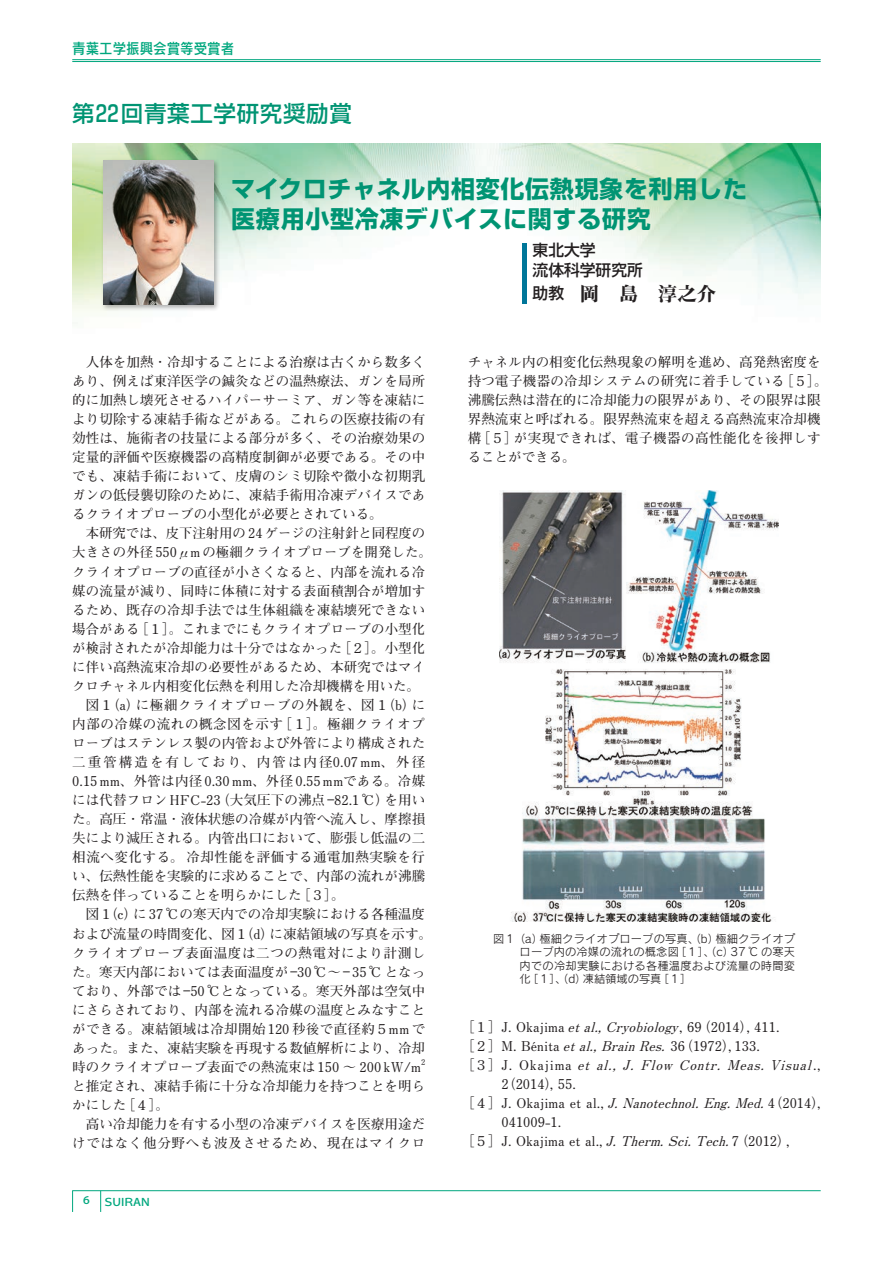
<style>
.page{position:relative;width:893px;height:1263px;background:#fff}
.page>*{position:absolute;margin:0;border:0;box-sizing:border-box;transform-origin:0 0}
.タイトル_16ｐｔ{font:700 24px "Shin Go Pro";letter-spacing:.03em;color:#009473}
.タイトル_16ｐｔ-2{font:500 22.5px "Shin Go Pro";letter-spacing:.03em;color:#009473}
.名前{font:19.5px "Midashi Min Pro MA31";color:#231f20}
.役職名{font:500 15.75px "Shin Go Pro";color:#231f20}
.t1{font:14.85px "Rodin Pro DB";color:#00a77e;scale:.91 1}
.本文{font:700 13.5px/19px "Futo Min A101 Pro";letter-spacing:.005em;color:#231f20}
.参考文献_本文{font:700 13.5px/19px "Futo Min A101 Pro";color:#231f20}
.参考文献_本文-2{font:italic 700 13.5px/19px "Futo Min A101 Pro";color:#231f20}
.t2{font:12px "Heisei Kaku Go Std W5";color:#00a77e}
.キャプション_2行以上{font:11.25px/13.5px "Rodin Pro M";letter-spacing:.02em;color:#231f20;text-align:justify}
.本文-2{font:700 7.8px "Futo Min A101 Pro";color:#231f20}
.s1{font-family:"Shin Go Pro";font-weight:500;font-size:15.75px}
.s2{font-style:italic}
.s3{font-style:normal}
</style>
<div class="page">
<hr style="left:72px;top:59px;width:749px;height:1px;background:#00a77e">
<hr style="left:72px;top:61px;width:749px;height:1px;background:#00a77e">
<svg style="left:100px;top:1191px;width:1px;height:21px"></svg>
<svg style="left:72px;top:1191px;width:1px;height:21px"></svg>
<hr style="left:72px;top:1190px;width:749px;height:1px;background:#00a77e">
<img style="left:72px;top:144px;width:749px;height:169px">
<div style="left:522px;top:243px;width:5px;height:61px;background:#007699"></div>
<div style="left:100px;top:158px;width:120px;height:153px;background:#231f20;opacity:.35"></div>
<img style="left:103px;top:160px;width:111px;height:145px">
<img style="left:500px;top:490px;width:279px;height:431px">
<p class="t1" style="left:72px;top:39px;width:180px">青葉工学振興会賞等受賞者</p>
<p class="タイトル_16ｐｔ-2" style="left:72px;top:95px;width:281px">第22回青葉工学研究奨励賞</p>
<p class="タイトル_16ｐｔ" style="left:231px;top:169px;width:517px">マイクロチャネル内相変化伝熱現象を利用した</p>
<p class="タイトル_16ｐｔ" style="left:231px;top:199px;width:421px">医療用小型冷凍デバイスに関する研究</p>
<p class="役職名" style="left:533px;top:237px;width:64px">東北大学</p>
<p class="役職名" style="left:533px;top:257px;width:112px">流体科学研究所</p>
<p class="名前" style="left:533px;top:278px;width:185px"><span class="s1">助教　</span>岡　島　淳之介</p>
<p class="本文" style="left:72px;top:351px;width:354px;text-align:justify;text-indent:14px">人体を加熱・冷却することによる治療は古くから数多くあり、例えば東洋医学の鍼灸などの温熱療法、ガンを局所的に加熱し壊死させるハイパーサーミア、ガン等を凍結により切除する凍結手術などがある。これらの医療技術の有効性は、施術者の技量による部分が多く、その治療効果の定量的評価や医療機器の高精度制御が必要である。その中でも、凍結手術において、皮膚のシミ切除や微小な初期乳ガンの低侵襲切除のために、凍結手術用冷凍デバイスであるクライオプローブの小型化が必要とされている。</p>
<p class="本文" style="left:72px;top:522px;width:361px;text-indent:13px">本研究では、皮下注射用の 24 ゲージの注射針と同程度の大きさの外径 550μm の極細クライオプローブを開発した。クライオプローブの直径が小さくなると、内部を流れる冷媒の流量が減り、同時に体積に対する表面積割合が増加するため、既存の冷却手法では生体組織を凍結壊死できない場合がある ［１］。これまでにもクライオプローブの小型化が検討されたが冷却能力は十分ではなかった ［２］。小型化に伴い高熱流束冷却の必要性があるため、本研究ではマイクロチャネル内相変化伝熱を利用した冷却機構を用いた。</p>
<p class="本文" style="left:72px;top:694px;width:355px;text-align:justify;text-indent:14px">図１ （a）に極細クライオプローブの外観を、図１ （b）に内部の冷媒の流れの概念図を示す ［１］。極細クライオプローブはステンレス製の内管および外管により構成された二重管構造を有しており、内管は内径0.07 mm、外径0.15 mm、外管は内径 0.30 mm、外径 0.55 mmである。冷媒には代替フロン HFC-23 （大気圧下の沸点 ―82.1 ℃）を用いた。高圧・常温・液体状態の冷媒が内管へ流入し、摩擦損失により減圧される。内管出口において、膨張し低温の二相流へ変化する。 冷却性能を評価する通電加熱実験を行い、伝熱性能を実験的に求めることで、内部の流れが沸騰伝熱を伴っていることを明らかにした ［３］。</p>
<p class="本文" style="left:72px;top:903px;width:361px;text-indent:14px">図１ （c）に 37 ℃の寒天内での冷却実験における各種温度および流量の時間変化、図１ （d）に凍結領域の写真を示す。クライオプローブ表面温度は二つの熱電対により計測した。寒天内部においては表面温度が ―30 ℃～ ― 35 ℃ となっており、外部では ―50 ℃となっている。寒天外部は空気中にさらされており、内部を流れる冷媒の温度とみなすことができる。凍結領域は冷却開始 120 秒後で直径約５mm であった。また、凍結実験を再現する数値解析により、冷却時のクライオプローブ表面での熱流束は 150 ～ 200 kW/m</p>
<p class="本文-2" style="left:421px;top:1056px;width:6px">2</p>
<p class="本文" style="left:72px;top:1075px;width:354px">と推定され、凍結手術に十分な冷却能力を持つことを明らかにした ［４］。</p>
<p class="本文" style="left:72px;top:1113px;width:355px;text-align:right">高い冷却能力を有する小型の冷凍デバイスを医療用途だけではなく他分野へも波及させるため、現在はマイクロ</p>
<p class="t2" style="left:83px;top:1194px;width:68px">6 SUIRAN</p>
<p class="本文" style="left:468px;top:351px;width:361px">チャネル内の相変化伝熱現象の解明を進め、高発熱密度を持つ電子機器の冷却システムの研究に着手している ［５］。沸騰伝熱は潜在的に冷却能力の限界があり、その限界は限界熱流束と呼ばれる。限界熱流束を超える高熱流束冷却機構 ［５］が実現できれば、電子機器の高性能化を後押しすることができる。</p>
<p class="キャプション_2行以上" style="left:520px;top:931px;width:277px;text-indent:-26px">図１ （a）極細クライオプローブの写真、（b）極細クライオプローブ内の冷媒の流れの概念図［１］、（c）37 ℃ の寒天内での冷却実験における各種温度および流量の時間変化［１］、（d）凍結領域の写真［１］</p>
<p class="参考文献_本文" style="left:461px;top:1015px;width:320px">［１］J. Okajima <span class="s2">etal.,Cryobiology</span>, 69 （2014）, 411.</p>
<p class="参考文献_本文" style="left:461px;top:1034px;width:300px">［２］M. Bénita <span class="s2">etal.,BrainRes.</span>36 （1972）, 133.</p>
<p class="参考文献_本文-2" style="left:501px;top:1053px;width:321px;text-indent:-40px"><span class="s3">［３］ J . O k a j i m a</span> et al., J. Flow Contr. Meas. Visual<span class="s3">. ,<br>2 （2014）, 55.</span></p>
<p class="参考文献_本文" style="left:501px;top:1092px;width:325px;text-indent:-40px">［４］J. Okajima et al., <span class="s2">J.Nanotechnol.Eng.Med.</span>4 （2014）,<br>041009-1.</p>
<p class="参考文献_本文" style="left:461px;top:1130px;width:331px">［５］J. Okajima et al., <span class="s2">J.Therm.Sci.Tech.</span>7 （2012）,</p>
</div>
